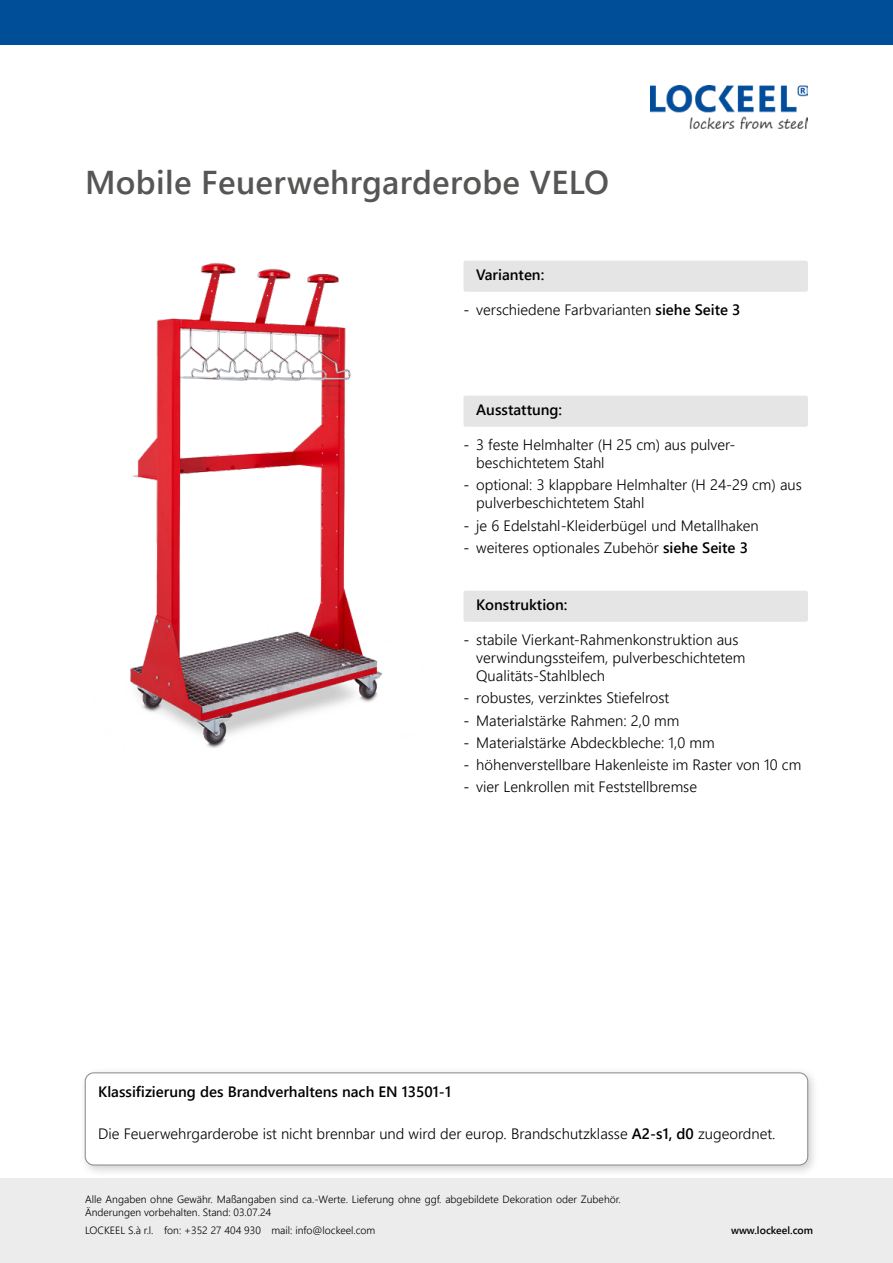
<style>
.page{position:relative;width:893px;height:1263px;background:#fff}
.page>*{position:absolute;margin:0;border:0;box-sizing:border-box;transform-origin:0 0}
.t1{font:600 33px "Segoe UI";letter-spacing:.01em;color:#565655}
.t2{font:300 15px/18px "Segoe UI";color:#000}
.t3{font:600 15px "Segoe UI";color:#000}
.t4{font:300 10.5px/13.5px "Segoe UI";color:#000}
.t5{font:600 10.5px "Segoe UI";color:#000}
.s1{font-weight:400}
.s2{font-weight:600}
</style>
<div class="page">
<img style="left:130px;top:263px;width:253px;height:485px">
<div style="left:463px;top:591px;width:345px;height:31px;background:#e5e5e5;border-radius:2px"></div>
<div style="left:463px;top:261px;width:345px;height:31px;background:#e5e5e5;border-radius:2px"></div>
<div style="left:79px;top:1066px;width:741px;height:111px;background:#000;opacity:.2"></div>
<div style="left:85px;top:1073px;width:723px;height:92px;background:#fff;border-radius:9px"></div>
<div style="left:85px;top:1073px;width:723px;height:92px;border:1px solid #868786;border-radius:9px"></div>
<div style="left:463px;top:396px;width:345px;height:31px;background:#e5e5e5;border-radius:2px"></div>
<div style="left:0;top:1178px;width:893px;height:85px;background:#ececec"></div>
<img style="left:650px;top:85px;width:158px;height:44px">
<div style="left:0;top:0;width:893px;height:45px;background:#004d98"></div>
<h1 class="t1" style="left:85px;top:151px;width:526px">Mobile Feuerwehrgarderobe VELO</h1>
<p class="t3" style="left:476px;top:261px;width:70px">Varianten:</p>
<p class="t2" style="left:463px;top:299px;width:279px"><span class="s1">-</span> verschiedene Farbvarianten <span class="s2">siehe Seite 3</span></p>
<p class="t3" style="left:476px;top:396px;width:87px">Ausstattung:</p>
<p class="t2" style="left:476px;top:434px;width:261px;text-indent:-13px"><span class="s1">-</span> 3 feste Helmhalter (H 25 cm) aus pulver&shy;beschichtetem Stahl</p>
<p class="t2" style="left:476px;top:475px;width:327px;text-indent:-13px"><span class="s1">-</span> optional: 3 klappbare Helmhalter (H 24-29 cm) aus pulverbeschichtetem Stahl</p>
<p class="t2" style="left:463px;top:515px;width:297px"><span class="s1">-</span> je 6 Edelstahl-Kleiderbügel und Metallhaken</p>
<p class="t2" style="left:463px;top:537px;width:286px"><span class="s1">-</span> weiteres optionales Zubehör <span class="s2">siehe Seite 3</span></p>
<p class="t3" style="left:476px;top:591px;width:93px">Konstruktion:</p>
<p class="t2" style="left:476px;top:629px;width:271px;text-indent:-13px"><span class="s1">-</span> stabile Vierkant-Rahmenkonstruktion aus verwindungssteifem, pulverbeschichtetem<br>Qualitäts-Stahlblech</p>
<p class="t2" style="left:463px;top:688px;width:207px"><span class="s1">-</span> robustes, verzinktes Stiefelrost</p>
<p class="t2" style="left:463px;top:710px;width:217px"><span class="s1">-</span> Materialstärke Rahmen: 2,0 mm</p>
<p class="t2" style="left:463px;top:732px;width:253px"><span class="s1">-</span> Materialstärke Abdeckbleche: 1,0 mm</p>
<p class="t2" style="left:463px;top:754px;width:339px"><span class="s1">-</span> höhenverstellbare Hakenleiste im Raster von 10 cm</p>
<p class="t2" style="left:463px;top:776px;width:235px"><span class="s1">-</span> vier Lenkrollen mit Feststellbremse</p>
<p class="t3" style="left:98px;top:1077px;width:354px">Klassifizierung des Brandverhaltens nach EN 13501-1</p>
<p class="t2" style="left:98px;top:1123px;width:679px">Die Feuerwehrgarderobe ist nicht brennbar und wird der europ. Brandschutzklasse <span class="s2">A2-s1, d0</span> zugeordnet.</p>
<p class="t4" style="left:85px;top:1191px;width:537px">Alle Angaben ohne Gewähr. Maßangaben sind ca.-Werte. Lieferung ohne ggf. abgebildete Dekoration oder Zubehör.<br>Änderungen vorbehalten. Stand: 03.07.24</p>
<p class="t4" style="left:85px;top:1222px;width:292px">LOCKEEL S.à r.l. fon: +352 27 404 930 mail: info@lockeel.com</p>
<p class="t5" style="left:731px;top:1220px;width:84px">www.lockeel.com</p>
</div>
